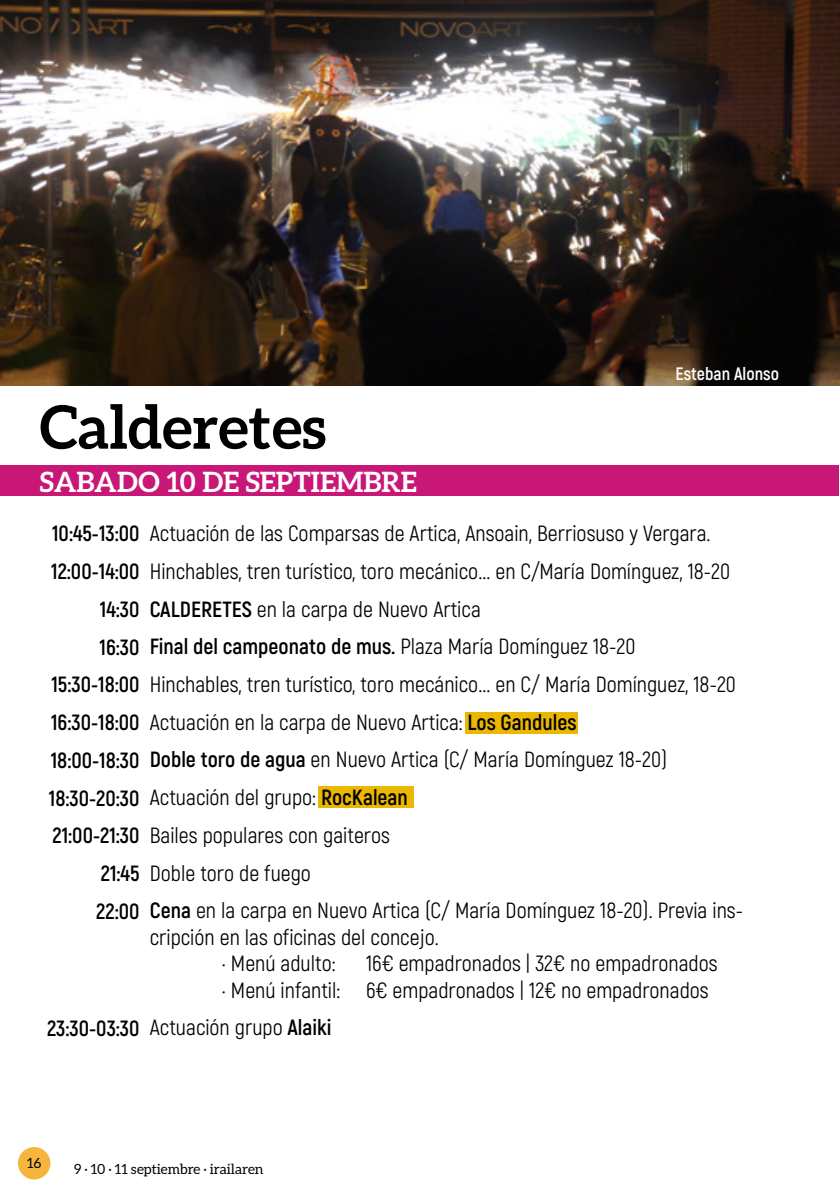
<style>
.page{position:relative;width:840px;height:1191px;background:#fff}
.page>*{position:absolute;margin:0;border:0;box-sizing:border-box;transform-origin:0 0}
.t1{font:700 60px "Aleo";color:#000}
.t2{font:700 28px "Aleo";color:#fff}
.t3{font:22px/37.8px "Akrobat";color:#000}
.t4{font:700 22px/37.8px "Akrobat";color:#000;text-align:right}
.t5{font:700 18px "Akrobat";color:#fff}
.t6{font:14px "Aleo";color:#000}
.s1{font-weight:700}
</style>
<div class="page">
<div style="left:18px;top:1147px;width:32px;height:32px;background:#f6b63e;border-radius:50%"></div>
<div style="left:464px;top:712px;width:113px;height:22px;background:#ecb700"></div>
<div style="left:318px;top:786px;width:96px;height:22px;background:#ecb700"></div>
<img style="left:0;top:0;width:839px;height:386px">
<div style="left:0;top:465px;width:838px;height:31px;background:#c91777"></div>
<p class="t5" style="left:675px;top:363px;width:105px">Esteban Alonso</p>
<h1 class="t1" style="left:40px;top:392px;width:288px">Calderetes</h1>
<p class="t2" style="left:40px;top:465px;width:378px">SABADO 10 DE SEPTIEMBRE</p>
<p class="t3" style="left:150px;top:514px;width:594px">Actuación de las Comparsas de Artica, Ansoain, Berriosuso y Vergara.<br>Hinchables, tren turístico, toro mecánico... en C/María Domínguez, 18-20<br><span class="s1">CALDERETES</span> en la carpa de Nuevo Artica<br><span class="s1">Final del campeonato de mus.</span> Plaza María Domínguez 18-20<br>Hinchables, tren turístico, toro mecánico... en C/ María Domínguez, 18-20<br>Actuación en la carpa de Nuevo Artica: <span class="s1">Los Gandules<br>Doble toro de agua</span> en Nuevo Artica (C/ María Domínguez 18-20)<br>Actuación del grupo: <span class="s1">RocKalean<br></span>Bailes populares con gaiteros<br>Doble toro de fuego<br><span class="s1">Cena</span> en la carpa en Nuevo Artica (C/ María Domínguez 18-20). Previa ins-</p>
<p class="t3" style="left:222px;top:924px;width:218px;line-height:26.4px;text-indent:-72px">cripción en las oficinas del concejo. · Menú adulto:</p>
<p class="t4" style="left:49px;top:514px;width:92px">10:45-13:00<br>12:00-14:00<br>14:30<br>16:30<br>15:30-18:00<br>16:30-18:00<br>18:00-18:30<br>18:30-20:30<br>21:00-21:30<br>21:45<br>22:00</p>
<p class="t3" style="left:222px;top:950px;width:497px;line-height:26.4px;text-indent:144px">16€ empadronados | 32€ no empadronados · Menú infantil: 6€ empadronados | 12€ no empadronados</p>
<p class="t3" style="left:150px;top:1008px;width:183px">Actuación grupo <span class="s1">Alaiki</span></p>
<p class="t4" style="left:47px;top:1009px;width:94px">23:30-03:30</p>
<p class="t6" style="left:27px;top:1154px;width:16px">16</p>
<p class="t6" style="left:74px;top:1161px;width:191px">9 · 10 · 11 septiembre · irailaren</p>
</div>
